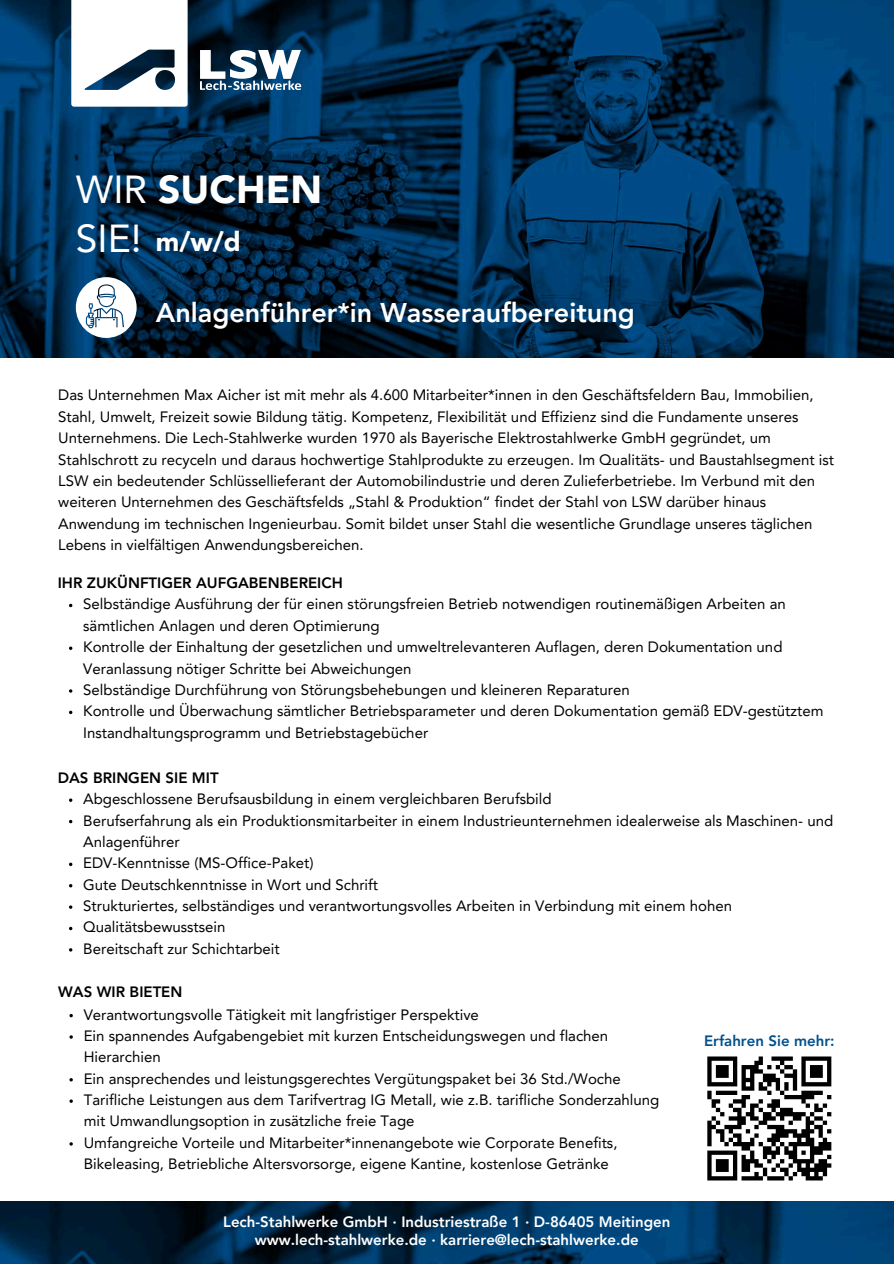
<style>
.page{position:relative;width:894px;height:1264px;background:#fff}
.page>*{position:absolute;margin:0;border:0;box-sizing:border-box;transform-origin:0 0}
.t1{font:39px/48.3px "Avenir LT Pro";color:#fff}
.t2{font:800 27px "Avenir LT Pro";color:#fff}
.t3{font:900 27px "Avenir LT Pro";color:#fff}
.t4{font:15px/21.3px "Avenir LT Pro";color:#000}
.t5{font:800 15px/18px "Avenir LT Pro";color:#fff;text-align:center}
.t6{font:800 15px "Avenir LT Pro";color:#000}
.t7{font:800 15px "Avenir LT Pro";color:#00508c}
.s1{font-weight:900}
</style>
<div class="page">
<img style="left:1px;top:0;width:892px;height:358px">
<svg style="left:707px;top:1056px;width:124px;height:124px"></svg>
<img style="left:1px;top:1201px;width:892px;height:62px">
<svg style="left:76px;top:277px;width:61px;height:61px"></svg>
<svg style="left:200px;top:50px;width:101px;height:40px"></svg>
<svg style="left:71px;top:0;width:116px;height:107px"></svg>
<svg style="left:69px;top:646px;width:3px;height:4px"></svg>
<svg style="left:69px;top:1014px;width:4px;height:3px"></svg>
<svg style="left:69px;top:1078px;width:4px;height:3px"></svg>
<p class="t1" style="left:76px;top:169px;width:248px">WIR <span class="s1">SUCHEN<br></span>SIE!</p>
<p class="t3" style="left:156px;top:230px;width:86px">m/w/d</p>
<p class="t2" style="left:156px;top:301px;width:480px">Anlagenführer*in Wasseraufbereitung</p>
<p class="t4" style="left:58px;top:386px;width:777px">Das Unternehmen Max Aicher ist mit mehr als 4.600 Mitarbeiter*innen in den Geschäftsfeldern Bau, Immobilien, Stahl, Umwelt, Freizeit sowie Bildung tätig. Kompetenz, Flexibilität und Effizienz sind die Fundamente unseres Unternehmens. Die Lech-Stahlwerke wurden 1970 als Bayerische Elektrostahlwerke GmbH gegründet, um Stahlschrott zu recyceln und daraus hochwertige Stahlprodukte zu erzeugen. Im Qualitäts- und Baustahlsegment ist</p>
<p class="t4" style="left:58px;top:471px;width:758px">LSW ein bedeutender Schlüssellieferant der Automobilindustrie und deren Zulieferbetriebe. Im Verbund mit den weiteren Unternehmen des Geschäftsfelds „Stahl &amp; Produktion“ findet der Stahl von LSW darüber hinaus</p>
<h3 class="t4" style="left:58px;top:514px;width:755px">Anwendung im technischen Ingenieurbau. Somit bildet unser Stahl die wesentliche Grundlage unseres täglichen</h3>
<p class="t4" style="left:58px;top:535px;width:307px">Lebens in vielfältigen Anwendungsbereichen.</p>
<p class="t6" style="left:58px;top:576px;width:286px">IHR ZUKÜNFTIGER AUFGABENBEREICH</p>
<p class="t4" style="left:83px;top:595px;width:741px">Selbständige Ausführung der für einen störungsfreien Betrieb notwendigen routinemäßigen Arbeiten an sämtlichen Anlagen und deren Optimierung<br>Kontrolle der Einhaltung der gesetzlichen und umweltrelevanteren Auflagen, deren Dokumentation und Veranlassung nötiger Schritte bei Abweichungen<br>Selbständige Durchführung von Störungsbehebungen und kleineren Reparaturen<br>Kontrolle und Überwachung sämtlicher Betriebsparameter und deren Dokumentation gemäß EDV-gestütztem Instandhaltungsprogramm und Betriebstagebücher</p>
<p class="t6" style="left:58px;top:771px;width:162px">DAS BRINGEN SIE MIT</p>
<p class="t4" style="left:83px;top:789px;width:751px">Abgeschlossene Berufsausbildung in einem vergleichbaren Berufsbild<br>Berufserfahrung als ein Produktionsmitarbeiter in einem Industrieunternehmen idealerweise als Maschinen- und Anlagenführer<br>EDV-Kenntnisse (MS-Office-Paket)<br>Gute Deutschkenntnisse in Wort und Schrift<br>Strukturiertes, selbständiges und verantwortungsvolles Arbeiten in Verbindung mit einem hohen Qualitätsbewusstsein<br>Bereitschaft zur Schichtarbeit</p>
<h1 class="t6" style="left:58px;top:985px;width:126px">WAS WIR BIETEN</h1>
<h2 class="t4" style="left:84px;top:1005px;width:396px">Verantwortungsvolle Tätigkeit mit langfristiger Perspektive</h2>
<p class="t4" style="left:84px;top:1026px;width:526px">Ein spannendes Aufgabengebiet mit kurzen Entscheidungswegen und flachen<br>Hierarchien</p>
<p class="t4" style="left:84px;top:1069px;width:538px">Ein ansprechendes und leistungsgerechtes Vergütungspaket bei 36 Std./Woche</p>
<h2 class="t4" style="left:84px;top:1090px;width:577px">Tarifliche Leistungen aus dem Tarifvertrag IG Metall, wie z.B. tarifliche Sonderzahlung mit Umwandlungsoption in zusätzliche freie Tage</h2>
<p class="t4" style="left:84px;top:1133px;width:535px">Umfangreiche Vorteile und Mitarbeiter*innenangebote wie Corporate Benefits,<br>Bikeleasing, Betriebliche Altersvorsorge, eigene Kantine, kostenlose Getränke</p>
<p class="t7" style="left:703px;top:1034px;width:132px">Erfahren Sie mehr:</p>
<p class="t5" style="left:223px;top:1214px;width:448px">Lech-Stahlwerke GmbH · Industriestraße 1 · D-86405 Meitingen www.lech-stahlwerke.de · karriere@lech-stahlwerke.de</p>
</div>
